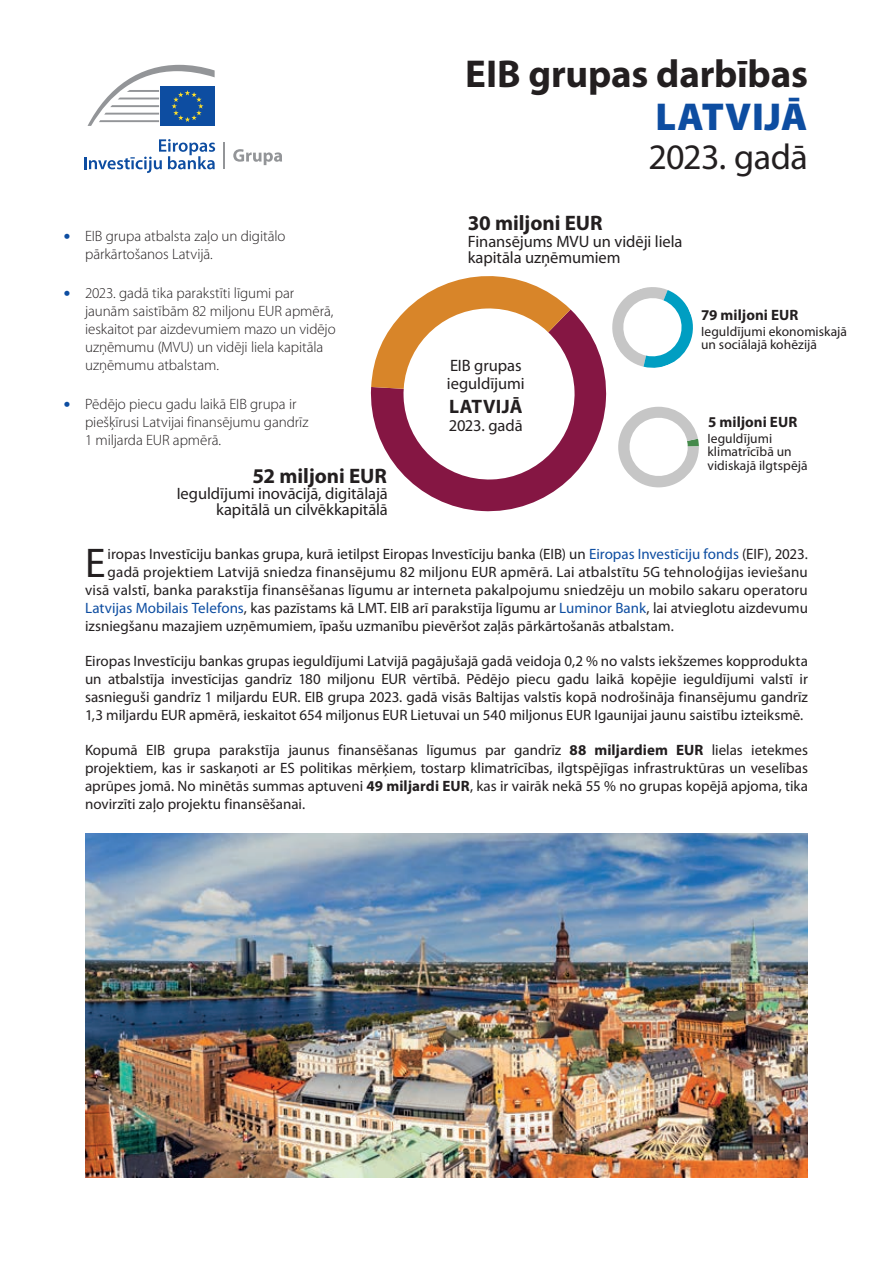
<style>
.page{position:relative;width:893px;height:1263px;background:#fff}
.page>*{position:absolute;margin:0;border:0;box-sizing:border-box;transform-origin:0 0}
._01_TEXTE_COURANT-LETTRINE{font:41.7px "Myriad Pro";color:#231f20}
._01_GROS_TITRE_EIB_GROUP_ACTIVITY{font:700 39px "Myriad Pro";letter-spacing:-.005em;color:#231f20}
._01_GROS_TITRE_PAYS{font:900 39px "Myriad Pro";letter-spacing:.015em;color:#0d4da1}
._01_GROS_TITRE_2022{font:36px "Myriad Pro";letter-spacing:-.015em;color:#231f20}
.SOMME_GRAPH{font:700 21px "Myriad Pro";letter-spacing:-.005em;color:#231f20}
.TEXTE_INTERIEUR_GRAPH{font:700 19.5px "Myriad Pro";letter-spacing:.02em;color:#231f20}
.TEXTE_GRAPH{font:16.5px/16.5px "Myriad Pro";letter-spacing:-.005em;color:#231f20;text-align:right}
.TEXTE_INTERIEUR_GRAPH-2{font:16.5px "Myriad Pro";letter-spacing:-.005em;color:#231f20}
._01_TEXTE_COURANT{font:15px/18px "Myriad Pro";color:#231f20;text-align:justify}
._01_TEXTE_COURANT-LETTRINE-2{font:15px "Myriad Pro";letter-spacing:.005em;color:#231f20}
.t1{font:300 15px/18px "Myriad Pro";letter-spacing:-.005em;color:#231f20}
._01_TEXTE_COURANT-2{font:700 15px "Myriad Pro";letter-spacing:.005em;color:#231f20}
._01_TEXTE_COURANT-3{font:13.5px/13.5px "Myriad Pro";letter-spacing:.005em;color:#231f20}
.s1{font-weight:900;font-size:18px;color:#0d4da1}
.s2{color:#0d4da1}
.s3{font-weight:700}
</style>
<div class="page">
<svg style="left:88px;top:65px;width:127px;height:61px"></svg>
<hr style="left:223px;top:143px;width:2px;height:26px;background:#939598">
<svg style="left:84px;top:139px;width:131px;height:34px"></svg>
<svg style="left:233px;top:149px;width:49px;height:16px"></svg>
<img style="left:85px;top:833px;width:723px;height:345px">
<svg style="left:370px;top:315px;width:237px;height:197px;fill:#881d48"></svg>
<svg style="left:371px;top:276px;width:205px;height:205px"></svg>
<svg style="left:612px;top:287px;width:81px;height:81px"></svg>
<svg style="left:618px;top:406px;width:81px;height:82px"></svg>
<p class="t1" style="left:85px;top:227px;width:202px;text-indent:-21px"><span class="s1">•</span> EIB grupa atbalsta zaļo un digitālo pārkārtošanos Latvijā.</p>
<p class="t1" style="left:85px;top:284px;width:252px;text-indent:-21px"><span class="s1">•</span> 2023. gadā tika parakstīti līgumi par jaunām saistībām 82 miljonu EUR apmērā, ieskaitot par aizdevumiem mazo un vidējo uzņēmumu (MVU) un vidēji liela kapitāla uzņēmumu atbalstam.</p>
<p class="t1" style="left:85px;top:396px;width:225px;text-indent:-21px"><span class="s1">•</span> Pēdējo piecu gadu laikā EIB grupa ir piešķīrusi Latvijai finansējumu gandrīz<br>1 miljarda EUR apmērā.</p>
<p class="SOMME_GRAPH" style="left:253px;top:464px;width:136px">52 miljoni EUR</p>
<p class="TEXTE_GRAPH" style="left:177px;top:485px;width:213px">Ieguldījumi inovācijā, digitālajā kapitālā un cilvēkkapitālā</p>
<p class="_01_GROS_TITRE_EIB_GROUP_ACTIVITY" style="left:465px;top:52px;width:344px">EIB grupas darbības</p>
<p class="_01_GROS_TITRE_PAYS" style="left:656px;top:95px;width:153px">LATVIJĀ</p>
<p class="_01_GROS_TITRE_2022" style="left:649px;top:137px;width:161px">2023. gadā</p>
<p class="SOMME_GRAPH" style="left:468px;top:212px;width:136px">30 miljoni EUR</p>
<p class="TEXTE_GRAPH" style="left:468px;top:233px;width:216px">Finansējums MVU un vidēji liela</p>
<p class="TEXTE_GRAPH" style="left:468px;top:250px;width:154px">kapitāla uzņēmumiem</p>
<p class="TEXTE_INTERIEUR_GRAPH-2" style="left:450px;top:356px;width:73px">EIB grupas</p>
<p class="TEXTE_INTERIEUR_GRAPH-2" style="left:447px;top:374px;width:79px">ieguldījumi</p>
<p class="TEXTE_INTERIEUR_GRAPH" style="left:449px;top:395px;width:75px">LATVIJĀ</p>
<p class="TEXTE_INTERIEUR_GRAPH-2" style="left:449px;top:416px;width:75px">2023. gadā</p>
<p class="_01_TEXTE_COURANT-2" style="left:701px;top:307px;width:99px">79 miljoni EUR</p>
<p class="_01_TEXTE_COURANT-3" style="left:701px;top:325px;width:147px">Ieguldījumi ekonomiskajā un sociālajā kohēzijā</p>
<p class="_01_TEXTE_COURANT-2" style="left:708px;top:414px;width:91px">5 miljoni EUR</p>
<p class="_01_TEXTE_COURANT-3" style="left:707px;top:432px;width:102px">Ieguldījumi klimatrīcībā un vidiskajā ilgtspējā</p>
<p class="_01_TEXTE_COURANT-LETTRINE" style="left:85px;top:540px;width:22px">E</p>
<p class="_01_TEXTE_COURANT-LETTRINE-2" style="left:108px;top:546px;width:702px">iropas Investīciju bankas grupa, kurā ietilpst Eiropas Investīciju banka (EIB) un <span class="s2">Eiropas Investīciju fonds</span> (EIF), 2023.</p>
<p class="_01_TEXTE_COURANT-LETTRINE-2" style="left:108px;top:564px;width:702px">gadā projektiem Latvijā sniedza finansējumu 82 miljonu EUR apmērā. Lai atbalstītu 5G tehnoloģijas ieviešanu</p>
<p class="_01_TEXTE_COURANT-LETTRINE-2" style="left:85px;top:582px;width:724px">visā valstī, banka parakstīja finansēšanas līgumu ar interneta pakalpojumu sniedzēju un mobilo sakaru operatoru</p>
<p class="_01_TEXTE_COURANT-LETTRINE-2" style="left:85px;top:600px;width:724px"><span class="s2">Latvijas Mobilais Telefons</span>, kas pazīstams kā LMT. EIB arī parakstīja līgumu ar <span class="s2">Luminor Bank</span>, lai atvieglotu aizdevumu</p>
<p class="_01_TEXTE_COURANT-LETTRINE-2" style="left:85px;top:618px;width:590px">izsniegšanu mazajiem uzņēmumiem, īpašu uzmanību pievēršot zaļās pārkārtošanās atbalstam.</p>
<p class="_01_TEXTE_COURANT" style="left:85px;top:652px;width:724px">Eiropas Investīciju bankas grupas ieguldījumi Latvijā pagājušajā gadā veidoja 0,2 % no valsts iekšzemes kopprodukta un atbalstīja investīcijas gandrīz 180 miljonu EUR vērtībā. Pēdējo piecu gadu laikā kopējie ieguldījumi valstī ir sasnieguši gandrīz 1 miljardu EUR. EIB grupa 2023. gadā visās Baltijas valstīs kopā nodrošināja finansējumu gandrīz 1,3 miljardu EUR apmērā, ieskaitot 654 miljonus EUR Lietuvai un 540 miljonus EUR Igaunijai jaunu saistību izteiksmē.</p>
<p class="_01_TEXTE_COURANT" style="left:85px;top:741px;width:724px">Kopumā EIB grupa parakstīja jaunus finansēšanas līgumus par gandrīz <span class="s3">88 miljardiem EUR</span> lielas ietekmes projektiem, kas ir saskaņoti ar ES politikas mērķiem, tostarp klimatrīcības, ilgtspējīgas infrastruktūras un veselības aprūpes jomā. No minētās summas aptuveni <span class="s3">49 miljardi EUR</span>, kas ir vairāk nekā 55 % no grupas kopējā apjoma, tika novirzīti zaļo projektu finansēšanai.</p>
</div>
